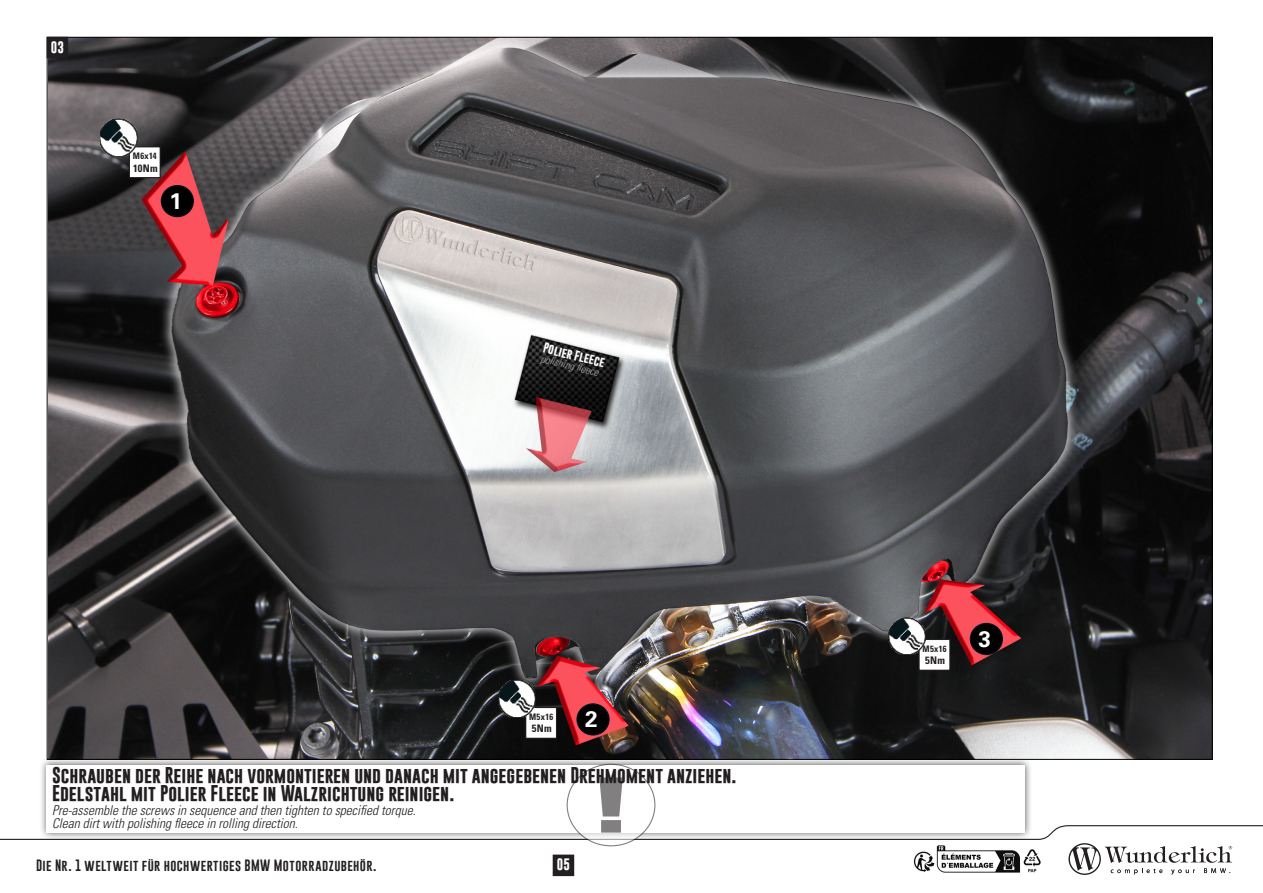
<style>
.page{position:relative;width:1263px;height:893px;background:#fff}
.page>*{position:absolute;margin:0;border:0;box-sizing:border-box;transform-origin:0 0}
.BU{font:700 22.5px "Univers LT Std";color:#fff}
.BU-2{font:700 16.5px "Gobold";color:#231f20}
.BU-3{font:italic 300 condensed 13.5px "Univers LT Std";color:#231f20}
.t1{font:12px "Gobold";letter-spacing:.035em;color:#231f20}
.t2{font:700 12px "Gobold";color:#fff}
.BU-4{font:italic 300 condensed 10.5px "Univers LT Std";color:#a8a9ad}
.BU-5{font:700 10.5px "Gobold";color:#fff}
.t3{font:700 condensed 10.5px "Univers LT Std";letter-spacing:.03em;color:#231f20}
.t4{font:700 condensed 9px "Univers LT Std";letter-spacing:.04em;color:#231f20;scale:.95 1}
</style>
<div class="page">
<div style="left:39px;top:757px;width:994px;height:83px;background:#231f20;opacity:.75"></div>
<div style="left:47px;top:765px;width:978px;height:67px;background:#fff"></div>
<img style="left:49px;top:39px;width:1162px;height:719px">
<div style="left:129px;top:147px;width:31px;height:31px;background:#fff"></div>
<div style="left:129px;top:146px;width:32px;height:32px;border:1px solid #231f20"></div>
<div style="left:919px;top:639px;width:31px;height:31px;background:#fff"></div>
<div style="left:918px;top:639px;width:32px;height:32px;border:1px solid #231f20"></div>
<div style="left:526px;top:707px;width:30px;height:31px;background:#fff"></div>
<div style="left:525px;top:707px;width:32px;height:32px;border:1px solid #231f20"></div>
<div style="left:553px;top:855px;width:21px;height:21px;border:1px solid #231f20"></div>
<div style="left:47px;top:37px;width:21px;height:21px;background:#231f20"></div>
<img style="left:390px;top:212px;width:151px;height:66px">
<div style="left:161px;top:186px;width:32px;height:31px;background:#000;border-radius:50%"></div>
<div style="left:161px;top:185px;width:33px;height:32px;border:1px solid #011622;border-radius:50%"></div>
<div style="left:577px;top:704px;width:32px;height:31px;background:#000;border-radius:50%"></div>
<div style="left:576px;top:703px;width:34px;height:32px;border:1px solid #011622;border-radius:50%"></div>
<div style="left:970px;top:623px;width:32px;height:31px;background:#000;border-radius:50%"></div>
<div style="left:970px;top:623px;width:33px;height:32px;border:1px solid #011622;border-radius:50%"></div>
<svg style="left:0;top:777px;width:1263px;height:98px"></svg>
<img style="left:100px;top:119px;width:38px;height:37px">
<img style="left:498px;top:680px;width:38px;height:38px">
<img style="left:888px;top:617px;width:38px;height:38px">
<img style="left:913px;top:845px;width:129px;height:28px">
<p class="t2" style="left:51px;top:39px;width:15px">03</p>
<p class="t4" style="left:133px;top:150px;width:27px">M6x14</p>
<p class="t3" style="left:133px;top:162px;width:26px">10Nm</p>
<p class="BU" style="left:170px;top:188px;width:14px">1</p>
<p class="BU-5" style="left:545px;top:341px;width:64px;rotate:14deg">Polier Fleece</p>
<p class="BU-4" style="left:542px;top:352px;width:61px;rotate:14deg">polishing fl eece</p>
<p class="t4" style="left:529px;top:711px;width:27px">M5x16</p>
<p class="t3" style="left:532px;top:722px;width:21px">5Nm</p>
<p class="BU" style="left:585px;top:706px;width:14px">2</p>
<p class="BU-2" style="left:52px;top:764px;width:686px">Schrauben der Reihe nach vormontieren und danach mit angegebenen Drehmoment anziehen.</p>
<p class="BU-2" style="left:52px;top:783px;width:404px">Edelstahl mit Polier Fleece in Walzrichtung reinigen.</p>
<p class="BU-3" style="left:52px;top:802px;width:365px">Pre-assemble the screws in sequence and then tighten to specified torque.</p>
<p class="BU-3" style="left:52px;top:815px;width:247px">Clean dirt with polishing fleece in rolling direction.</p>
<p class="t1" style="left:36px;top:858px;width:342px">Die Nr. 1 weltweit für hochwertiges BMW Motorradzubehör.</p>
<p class="t2" style="left:557px;top:857px;width:15px">05</p>
<p class="t4" style="left:922px;top:643px;width:27px">M5x16</p>
<p class="t3" style="left:925px;top:654px;width:21px">5Nm</p>
<p class="BU" style="left:978px;top:626px;width:14px">3</p>
</div>
